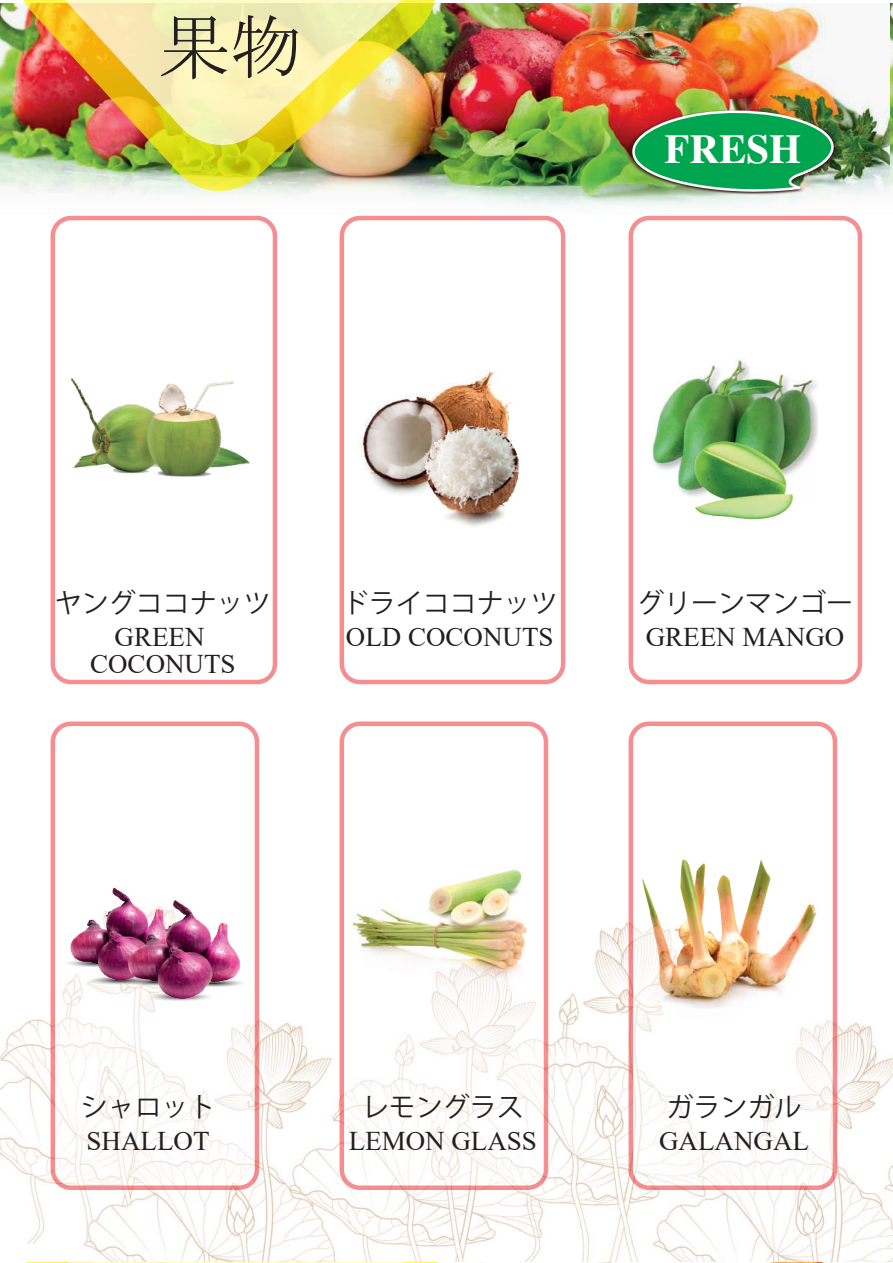
<style>
.page{position:relative;width:893px;height:1263px;background:#fff}
.page>*{position:absolute;margin:0;border:0;box-sizing:border-box;transform-origin:0 0}
.t1{font:72px "MS Mincho";color:#231f20}
.t2{font:700 40.95px "UTM Times";color:#fff}
.t3{font:27px/27px "Times New Roman";color:#231f20;text-align:center}
.t4{font:27px "Koz Go Pr 6 N";color:#231f20}
</style>
<div class="page">
<img style="left:0;top:0;width:893px;height:1263px">
<div style="left:342px;top:218px;width:221px;height:464px;background:#fff;border-radius:18px"></div>
<div style="left:340px;top:216px;width:225px;height:468px;border:4px solid #ee1d23;border-radius:18px"></div>
<div style="left:53px;top:218px;width:222px;height:464px;background:#fff;border-radius:18px"></div>
<div style="left:51px;top:216px;width:226px;height:468px;border:4px solid #ee1d23;border-radius:18px"></div>
<div style="left:631px;top:218px;width:229px;height:464px;background:#fff;border-radius:18px"></div>
<div style="left:629px;top:216px;width:233px;height:468px;border:4px solid #ee1d23;border-radius:18px"></div>
<div style="left:53px;top:724px;width:204px;height:464px;background:#fff;border-radius:18px"></div>
<div style="left:51px;top:721px;width:208px;height:469px;border:4px solid #ee1d23;border-radius:18px"></div>
<div style="left:631px;top:724px;width:204px;height:464px;background:#fff;border-radius:18px"></div>
<div style="left:629px;top:721px;width:208px;height:469px;border:4px solid #ee1d23;border-radius:18px"></div>
<div style="left:342px;top:724px;width:204px;height:464px;background:#fff;border-radius:18px"></div>
<div style="left:340px;top:721px;width:208px;height:469px;border:4px solid #ee1d23;border-radius:18px"></div>
<img style="left:652px;top:360px;width:166px;height:136px">
<img style="left:688px;top:415px;width:114px;height:105px">
<img style="left:360px;top:371px;width:159px;height:123px">
<img style="left:425px;top:424px;width:91px;height:102px">
<svg style="left:73px;top:974px;width:186px;height:28px"></svg>
<svg style="left:51px;top:957px;width:5px;height:11px"></svg>
<img style="left:64px;top:888px;width:188px;height:113px">
<img style="left:641px;top:859px;width:175px;height:158px">
<img style="left:50px;top:350px;width:200px;height:146px">
<img style="left:1px;top:3px;width:889px;height:176px">
<svg style="left:0;top:179px;width:890px;height:35px"></svg>
<img style="left:890px;top:3px;width:3px;height:176px">
<svg style="left:890px;top:179px;width:3px;height:35px"></svg>
<img style="left:24px;top:0;width:411px;height:191px">
<svg style="left:65px;top:0;width:337px;height:145px;background:#edd787"></svg>
<img style="left:354px;top:908px;width:171px;height:81px">
<img style="left:418px;top:869px;width:109px;height:69px">
<svg style="left:26px;top:1262px;width:412px;height:1px"></svg>
<img style="left:623px;top:109px;width:220px;height:86px">
<img style="left:627px;top:106px;width:217px;height:87px">
<h1 class="t1" style="left:158px;top:11px;width:145px">果物</h1>
<h2 class="t2" style="left:664px;top:118px;width:138px">FRESH</h2>
<p class="t4" style="left:55px;top:587px;width:217px">ヤングココナッツ</p>
<p class="t3" style="left:90px;top:622px;width:147px">GREEN<br>COCONUTS</p>
<p class="t3" style="left:346px;top:622px;width:209px">OLD COCONUTS</p>
<p class="t3" style="left:646px;top:622px;width:200px">GREEN MANGO</p>
<p class="t4" style="left:342px;top:587px;width:217px">ドライココナッツ</p>
<p class="t4" style="left:637px;top:587px;width:217px">グリーンマンゴー</p>
<p class="t4" style="left:81px;top:1092px;width:136px">シャロット</p>
<p class="t4" style="left:362px;top:1092px;width:163px">レモングラス</p>
<p class="t4" style="left:667px;top:1092px;width:136px">ガランガル</p>
<p class="t3" style="left:87px;top:1127px;width:124px">SHALLOT</p>
<p class="t3" style="left:349px;top:1127px;width:190px">LEMON GLASS</p>
<p class="t3" style="left:659px;top:1127px;width:151px">GALANGAL</p>
</div>
